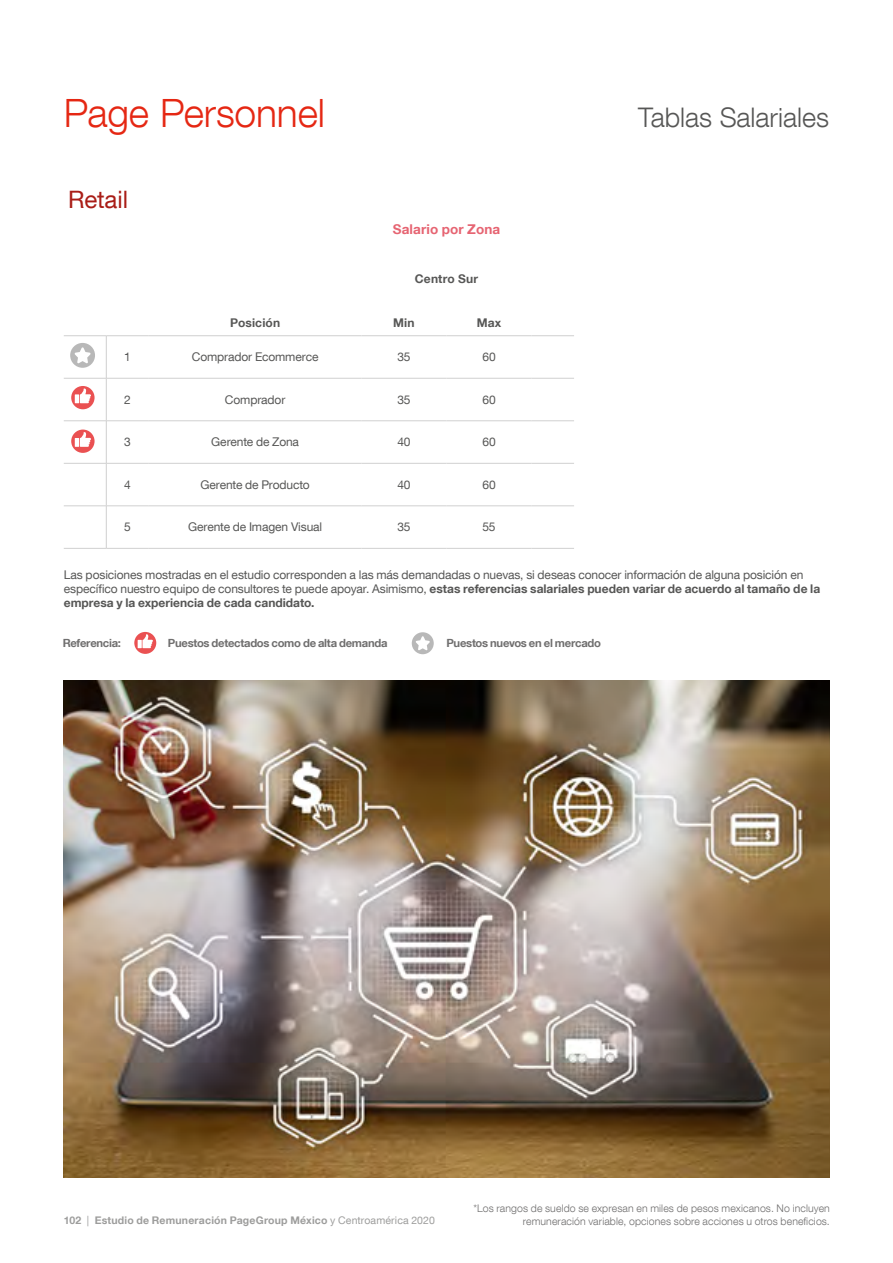
<style>
.page{position:relative;width:893px;height:1263px;background:#fff}
.page>*{position:absolute;margin:0;border:0;box-sizing:border-box;transform-origin:0 0}
.t1{font:300 39px "Helvetica Neue LT Com";letter-spacing:-.005em;color:#e52713}
.t2{font:300 27px "Helvetica Neue LT Com";color:#575756}
.t3{font:24px "Helvetica Neue LT Com";letter-spacing:-.005em;color:#a91d17}
.t4{font:700 13.5px "Helvetica Neue LT Com";letter-spacing:.01em;color:#e66472}
.t5{font:12px/14.4px "Helvetica Neue LT Com";letter-spacing:-.01em;color:#575756}
.t6{font:700 12px "Helvetica Neue LT Com";letter-spacing:.015em;color:#575756}
.t7{font:700 11.25px "Helvetica Neue LT Com";letter-spacing:-.025em;color:#706f6f}
.t8{font:300 10.5px/12.6px "Helvetica Neue LT Com";letter-spacing:.01em;color:#706f6f;text-align:right}
.t9{font:700 10.5px "Helvetica Neue LT Com";letter-spacing:.02em;color:#9d9d9c}
.s1{font-weight:700}
.s2{font-weight:400}
</style>
<div class="page">
<hr style="left:106px;top:336px;width:1px;height:42px;background:#d0d0d0">
<hr style="left:149px;top:335px;width:212px;height:1px;background:#d0d0d0">
<hr style="left:361px;top:335px;width:85px;height:1px;background:#d0d0d0">
<hr style="left:446px;top:335px;width:85px;height:1px;background:#d0d0d0">
<hr style="left:531px;top:335px;width:43px;height:1px;background:#d0d0d0">
<hr style="left:106px;top:378px;width:1px;height:43px;background:#d0d0d0">
<hr style="left:149px;top:378px;width:212px;height:1px;background:#d0d0d0">
<hr style="left:361px;top:378px;width:85px;height:1px;background:#d0d0d0">
<hr style="left:446px;top:378px;width:85px;height:1px;background:#d0d0d0">
<hr style="left:531px;top:378px;width:43px;height:1px;background:#d0d0d0">
<hr style="left:106px;top:421px;width:1px;height:42px;background:#d0d0d0">
<hr style="left:149px;top:420px;width:212px;height:1px;background:#d0d0d0">
<hr style="left:361px;top:420px;width:85px;height:1px;background:#d0d0d0">
<hr style="left:446px;top:420px;width:85px;height:1px;background:#d0d0d0">
<hr style="left:531px;top:420px;width:43px;height:1px;background:#d0d0d0">
<hr style="left:106px;top:463px;width:1px;height:43px;background:#d0d0d0">
<hr style="left:149px;top:463px;width:212px;height:1px;background:#d0d0d0">
<hr style="left:361px;top:463px;width:85px;height:1px;background:#d0d0d0">
<hr style="left:446px;top:463px;width:85px;height:1px;background:#d0d0d0">
<hr style="left:531px;top:463px;width:43px;height:1px;background:#d0d0d0">
<hr style="left:106px;top:506px;width:1px;height:42px;background:#d0d0d0">
<hr style="left:149px;top:506px;width:212px;height:1px;background:#d0d0d0">
<hr style="left:361px;top:506px;width:85px;height:1px;background:#d0d0d0">
<hr style="left:446px;top:506px;width:85px;height:1px;background:#d0d0d0">
<hr style="left:531px;top:506px;width:43px;height:1px;background:#d0d0d0">
<hr style="left:149px;top:548px;width:212px;height:1px;background:#d0d0d0">
<hr style="left:361px;top:548px;width:85px;height:1px;background:#d0d0d0">
<hr style="left:446px;top:548px;width:85px;height:1px;background:#d0d0d0">
<hr style="left:531px;top:548px;width:43px;height:1px;background:#d0d0d0">
<hr style="left:64px;top:335px;width:42px;height:1px;background:#d0d0d0">
<hr style="left:106px;top:335px;width:43px;height:1px;background:#d0d0d0">
<hr style="left:64px;top:378px;width:42px;height:1px;background:#d0d0d0">
<hr style="left:106px;top:378px;width:43px;height:1px;background:#d0d0d0">
<hr style="left:64px;top:420px;width:42px;height:1px;background:#d0d0d0">
<hr style="left:106px;top:420px;width:43px;height:1px;background:#d0d0d0">
<hr style="left:64px;top:463px;width:42px;height:1px;background:#d0d0d0">
<hr style="left:106px;top:463px;width:43px;height:1px;background:#d0d0d0">
<hr style="left:64px;top:506px;width:42px;height:1px;background:#d0d0d0">
<hr style="left:106px;top:506px;width:43px;height:1px;background:#d0d0d0">
<hr style="left:64px;top:548px;width:42px;height:1px;background:#d0d0d0">
<hr style="left:106px;top:548px;width:43px;height:1px;background:#d0d0d0">
<svg style="left:71px;top:386px;width:24px;height:23px"></svg>
<svg style="left:75px;top:388px;width:16px;height:15px"></svg>
<svg style="left:71px;top:430px;width:24px;height:23px"></svg>
<svg style="left:75px;top:432px;width:16px;height:15px"></svg>
<img style="left:64px;top:680px;width:765px;height:498px">
<svg style="left:70px;top:343px;width:25px;height:25px"></svg>
<svg style="left:412px;top:632px;width:22px;height:22px"></svg>
<svg style="left:134px;top:632px;width:22px;height:22px"></svg>
<svg style="left:138px;top:634px;width:15px;height:14px"></svg>
<h1 class="t1" style="left:64px;top:90px;width:263px">Page Personnel</h1>
<h2 class="t2" style="left:638px;top:101px;width:192px">Tablas Salariales</h2>
<h3 class="t3" style="left:68px;top:185px;width:61px">Retail</h3>
<p class="t4" style="left:393px;top:221px;width:109px">Salario por Zona</p>
<p class="t6" style="left:415px;top:271px;width:65px">Centro Sur</p>
<p class="t6" style="left:230px;top:315px;width:52px">Posición</p>
<p class="t6" style="left:393px;top:315px;width:23px">Min</p>
<p class="t6" style="left:477px;top:315px;width:26px">Max</p>
<p class="t5" style="left:124px;top:349px;width:8px">1</p>
<p class="t5" style="left:192px;top:349px;width:128px">Comprador Ecommerce</p>
<p class="t5" style="left:397px;top:349px;width:15px">35</p>
<p class="t5" style="left:482px;top:349px;width:15px">60</p>
<p class="t5" style="left:124px;top:392px;width:8px">2</p>
<p class="t5" style="left:225px;top:392px;width:62px">Comprador</p>
<p class="t5" style="left:397px;top:392px;width:15px">35</p>
<p class="t5" style="left:482px;top:392px;width:15px">60</p>
<p class="t5" style="left:124px;top:435px;width:8px">3</p>
<p class="t5" style="left:211px;top:435px;width:89px">Gerente de Zona</p>
<p class="t5" style="left:397px;top:435px;width:15px">40</p>
<p class="t5" style="left:482px;top:435px;width:15px">60</p>
<p class="t5" style="left:124px;top:477px;width:8px">4</p>
<p class="t5" style="left:200px;top:477px;width:111px">Gerente de Producto</p>
<p class="t5" style="left:397px;top:477px;width:15px">40</p>
<p class="t5" style="left:482px;top:477px;width:15px">60</p>
<p class="t5" style="left:124px;top:520px;width:8px">5</p>
<p class="t5" style="left:188px;top:520px;width:136px">Gerente de Imagen Visual</p>
<p class="t5" style="left:397px;top:520px;width:15px">35</p>
<p class="t5" style="left:482px;top:520px;width:15px">55</p>
<p class="t5" style="left:64px;top:567px;width:758px">Las posiciones mostradas en el estudio corresponden a las más demandadas o nuevas, si deseas conocer información de alguna posición en específico nuestro equipo de consultores te puede apoyar. Asimismo, <span class="s1">estas referencias salariales pueden variar de acuerdo al tamaño de la empresa y la experiencia de cada candidato.</span></p>
<p class="t7" style="left:63px;top:636px;width:60px">Referencia:</p>
<p class="t7" style="left:168px;top:636px;width:221px">Puestos detectados como de alta demanda</p>
<p class="t7" style="left:446px;top:636px;width:156px">Puestos nuevos en el mercado</p>
<p class="t9" style="left:64px;top:1214px;width:373px">102 <span class="s2">|</span> Estudio de Remuneración PageGroup México <span class="s2">y Centroamérica 2020</span></p>
<p class="t8" style="left:473px;top:1202px;width:358px">*Los rangos de sueldo se expresan en miles de pesos mexicanos. No incluyen remuneración variable, opciones sobre acciones u otros beneficios.</p>
</div>
